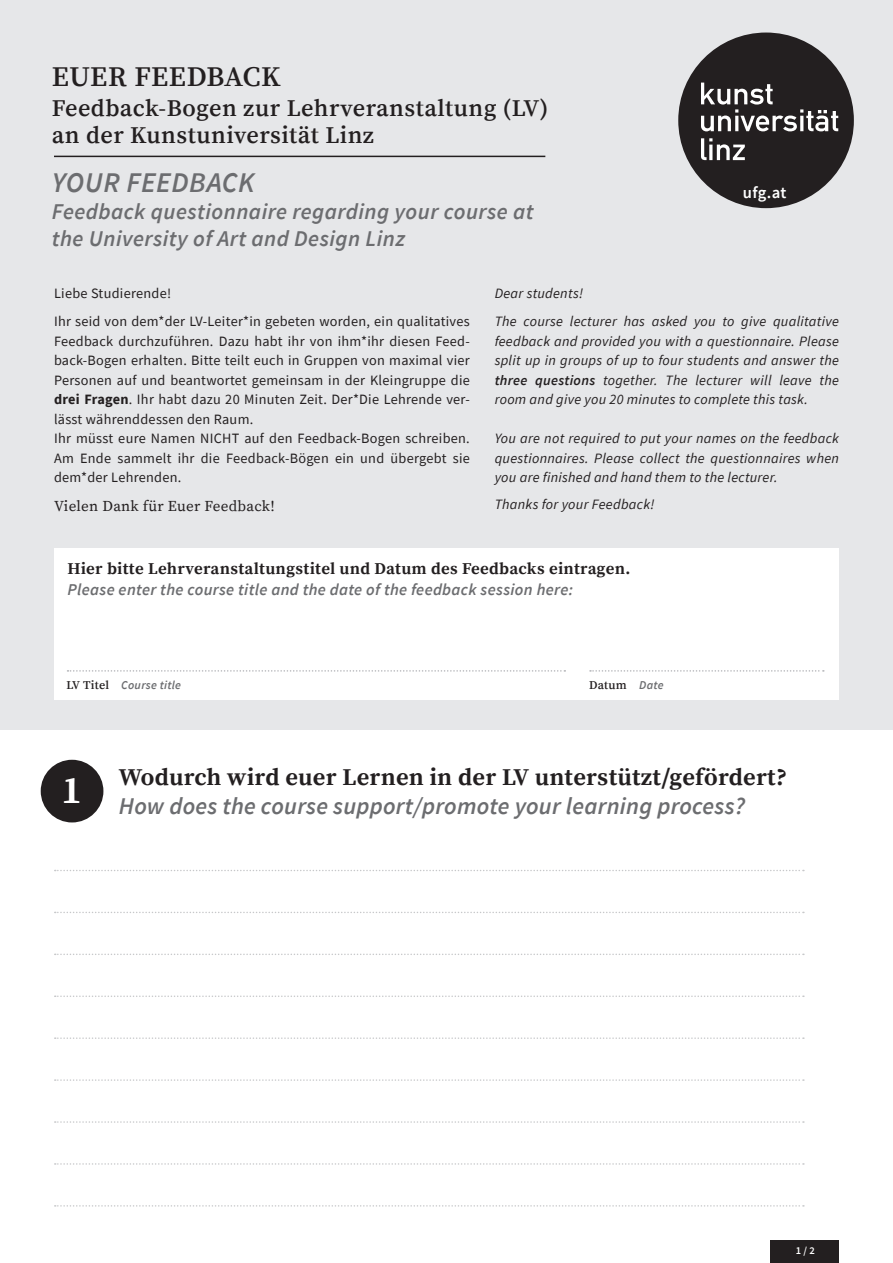
<style>
.page{position:relative;width:893px;height:1263px;background:#fff}
.page>*{position:absolute;margin:0;border:0;box-sizing:border-box;transform-origin:0 0}
.t1{font:700 39px "Source Serif Pro";color:#fff}
.t2{font:600 28.5px "Source Serif Pro";letter-spacing:.005em;color:#231f20}
.t3{font:italic 600 28.5px "Source Sans Pro";letter-spacing:.02em;color:#6c6d70}
.t4{font:600 24px/27px "Source Serif Pro";letter-spacing:.02em;color:#231f20}
.t5{font:italic 600 24px "Source Sans Pro";letter-spacing:.01em;color:#6c6d70}
.t6{font:700 24px "Source Serif Pro";letter-spacing:.01em;color:#231f20}
.t7{font:italic 600 22.5px/27px "Source Sans Pro";letter-spacing:.02em;color:#6c6d70}
.t8{font:700 16.5px "Source Serif Pro";letter-spacing:.02em;color:#231f20}
.t9{font:italic 600 16.5px "Source Sans Pro";letter-spacing:.02em;color:#6c6d70}
.t10{font:600 16.5px "Source Sans Pro";color:#fff}
.t11{font:15px "Source Serif Pro";letter-spacing:.02em;color:#231f20}
.t12{font:14.25px/19.5px "Source Sans Pro";letter-spacing:.02em;color:#231f20}
.t13{font:italic 14.25px/19.5px "Source Sans Pro";letter-spacing:.02em;color:#231f20;text-align:justify}
.t14{font:italic 600 12px "Source Sans Pro";letter-spacing:.02em;color:#6c6d70}
.t15{font:600 12px "Source Serif Pro";color:#231f20}
.t16{font:600 10.5px "Source Sans Pro";color:#fff}
.s1{font-weight:700}
.s2{font-weight:600}
.s3{font-family:"Source Serif Pro";font-style:normal;color:#231f20}
.s4{font-family:"Source Sans Pro";font-style:italic;color:#6c6d70}
</style>
<div class="page">
<div style="left:0;top:0;width:893px;height:729px;background:#e6e7e9"></div>
<div style="left:54px;top:548px;width:785px;height:151px;background:#fff"></div>
<div style="left:678px;top:33px;width:176px;height:175px;background:#231f20;border-radius:50%"></div>
<svg style="left:701px;top:83px;width:137px;height:48px"></svg>
<svg style="left:701px;top:138px;width:44px;height:22px"></svg>
<hr style="left:54px;top:156px;width:491px;height:1px;background:#231f20">
<svg style="left:68px;top:670px;width:497px;height:2px"></svg>
<svg style="left:55px;top:870px;width:749px;height:1px"></svg>
<svg style="left:55px;top:912px;width:749px;height:1px"></svg>
<svg style="left:55px;top:953px;width:749px;height:2px"></svg>
<svg style="left:55px;top:995px;width:749px;height:2px"></svg>
<svg style="left:55px;top:1037px;width:749px;height:2px"></svg>
<svg style="left:55px;top:1079px;width:749px;height:2px"></svg>
<svg style="left:55px;top:1121px;width:749px;height:2px"></svg>
<svg style="left:55px;top:1163px;width:749px;height:2px"></svg>
<svg style="left:55px;top:1205px;width:749px;height:1px"></svg>
<svg style="left:590px;top:670px;width:234px;height:2px"></svg>
<div style="left:770px;top:1240px;width:69px;height:23px;background:#231f20"></div>
<div style="left:41px;top:760px;width:62px;height:62px;background:#231f20;border-radius:50%"></div>
<h2 class="t2" style="left:52px;top:60px;width:230px">EUER Feedback</h2>
<h3 class="t4" style="left:52px;top:95px;width:498px">Feedback-Bogen zur Lehrveranstaltung (LV) an der Kunstuniversität Linz</h3>
<h2 class="t3" style="left:52px;top:164px;width:205px">YOUR Feedback</h2>
<h3 class="t7" style="left:52px;top:198px;width:483px">Feedback questionnaire regarding your course at the University of Art and Design Linz</h3>
<p class="t12" style="left:54px;top:279px;width:417px;line-height:28.5px">Liebe Studierende!<br>Ihr seid von dem*der LV-Leiter*in gebeten worden, ein qualitatives</p>
<p class="t12" style="left:54px;top:331px;width:417px">Feedback durchzuführen. Dazu habt ihr von ihm*ihr diesen Feed&shy;back-Bogen erhalten. Bitte teilt euch in Gruppen von maximal vier Personen auf und beantwortet gemeinsam in der Kleingruppe die <span class="s1">drei Fragen</span>. Ihr habt dazu 20 Minuten Zeit. Der*Die Lehrende ver&shy;lässt währenddessen den Raum.<br>Ihr müsst eure Namen NICHT auf den Feedback-Bogen schreiben.<br>Am Ende sammelt ihr die Feedback-Bögen ein und übergebt sie dem*der Lehrenden.</p>
<p class="t11" style="left:54px;top:497px;width:222px">Vielen Dank für Euer Feedback!</p>
<p class="t10" style="left:743px;top:182px;width:45px">ufg.at</p>
<p class="t13" style="left:495px;top:279px;width:346px;line-height:28.5px">Dear students!<br>The course lecturer has asked you to give qualitative</p>
<p class="t13" style="left:495px;top:331px;width:346px">feedback and provided you with a questionnaire. Please split up in groups of up to four students and answer the <span class="s2">three questions</span> together. The lecturer will leave the room and give you 20 minutes to complete this task.</p>
<p class="t13" style="left:495px;top:429px;width:346px">You are not required to put your names on the feedback questionnaires. Please collect the questionnaires when you are finished and hand them to the lecturer.</p>
<p class="t13" style="left:495px;top:495px;width:161px">Thanks for your Feedback!</p>
<p class="t8" style="left:68px;top:558px;width:564px">Hier bitte Lehrveranstaltungstitel und Datum des Feedbacks eintragen.</p>
<p class="t9" style="left:68px;top:579px;width:507px">Please enter the course title and the date of the feedback session here:</p>
<p class="t14" style="left:66px;top:677px;width:116px"><span class="s3">LV Titel</span> Course title</p>
<p class="t15" style="left:589px;top:678px;width:76px">Datum <span class="s4">Date</span></p>
<h1 class="t1" style="left:61px;top:768px;width:22px">1</h1>
<h3 class="t6" style="left:119px;top:763px;width:670px">Wodurch wird euer Lernen in der LV unterstützt/gefördert?</h3>
<h3 class="t5" style="left:119px;top:790px;width:628px">How does the course support/promote your learning process?</h3>
<p class="t16" style="left:796px;top:1244px;width:21px">1 / 2</p>
</div>
